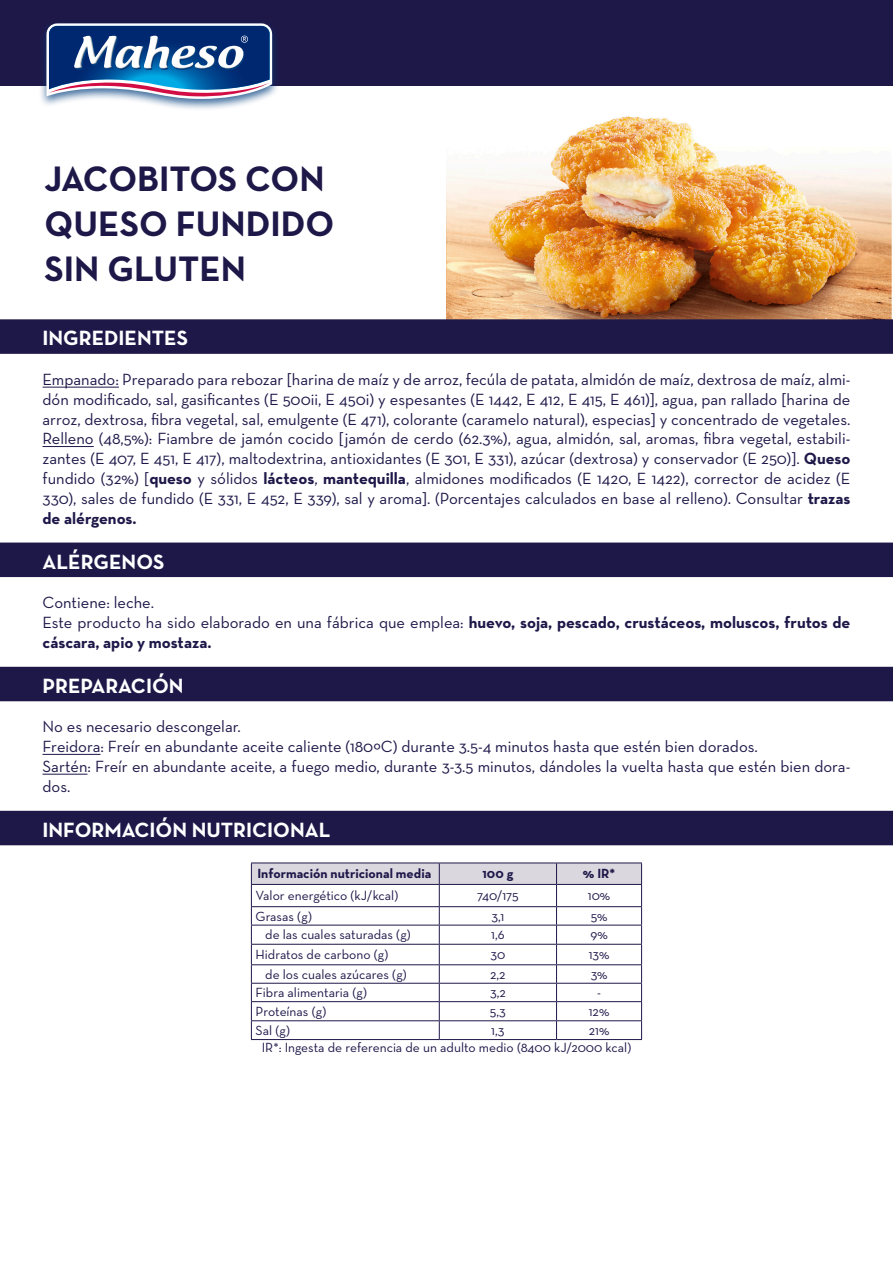
<style>
.page{position:relative;width:893px;height:1263px;background:#fff}
.page>*{position:absolute;margin:0;border:0;box-sizing:border-box;transform-origin:0 0}
.t1{font:700 36px "Neutra Text";color:#1e1849}
.Destacado{font:700 21px "Neutra Text";color:#fff}
.Txt{font:16.5px/19.8px "Neutra Text";color:#1e1849;text-align:justify}
.Txt-2{font:700 16.5px/19.8px "Neutra Text";color:#1e1849}
.Txt-3{font:13.5px "Neutra Text";color:#1e1849}
.t2{font:700 13.5px "Neutra Text";color:#1e1849}
.s1{font-weight:700}
.s2{font-weight:400}
</style>
<div class="page">
<img style="left:446px;top:116px;width:445px;height:203px">
<div style="left:0;top:319px;width:893px;height:35px;background:#1e1849"></div>
<hr style="left:43px;top:387px;width:76px;height:1px;background:#1e1849">
<hr style="left:43px;top:446px;width:51px;height:1px;background:#1e1849">
<div style="left:0;top:542px;width:893px;height:35px;background:#1e1849"></div>
<div style="left:0;top:667px;width:893px;height:34px;background:#1e1849"></div>
<hr style="left:43px;top:754px;width:58px;height:1px;background:#1e1849">
<hr style="left:43px;top:774px;width:45px;height:1px;background:#1e1849">
<div style="left:0;top:811px;width:893px;height:34px;background:#1e1849"></div>
<hr style="left:251px;top:862px;width:188px;height:1px;background:#1e1849">
<hr style="left:439px;top:862px;width:117px;height:1px;background:#1e1849">
<hr style="left:556px;top:862px;width:86px;height:1px;background:#1e1849">
<svg style="left:251px;top:863px;width:391px;height:176px"></svg>
<hr style="left:251px;top:906px;width:188px;height:1px;background:#1e1849">
<hr style="left:439px;top:906px;width:117px;height:1px;background:#1e1849">
<hr style="left:556px;top:906px;width:86px;height:1px;background:#1e1849">
<hr style="left:251px;top:925px;width:188px;height:1px;background:#1e1849">
<hr style="left:439px;top:925px;width:117px;height:1px;background:#1e1849">
<hr style="left:556px;top:925px;width:86px;height:1px;background:#1e1849">
<hr style="left:251px;top:944px;width:188px;height:1px;background:#1e1849">
<hr style="left:439px;top:944px;width:117px;height:1px;background:#1e1849">
<hr style="left:556px;top:944px;width:86px;height:1px;background:#1e1849">
<hr style="left:251px;top:964px;width:188px;height:1px;background:#1e1849">
<hr style="left:439px;top:964px;width:117px;height:1px;background:#1e1849">
<hr style="left:556px;top:964px;width:86px;height:1px;background:#1e1849">
<hr style="left:251px;top:983px;width:188px;height:1px;background:#1e1849">
<hr style="left:439px;top:983px;width:117px;height:1px;background:#1e1849">
<hr style="left:556px;top:983px;width:86px;height:1px;background:#1e1849">
<hr style="left:251px;top:1001px;width:188px;height:1px;background:#1e1849">
<hr style="left:439px;top:1001px;width:117px;height:1px;background:#1e1849">
<hr style="left:556px;top:1001px;width:86px;height:1px;background:#1e1849">
<hr style="left:251px;top:1020px;width:188px;height:1px;background:#1e1849">
<hr style="left:439px;top:1020px;width:117px;height:1px;background:#1e1849">
<hr style="left:556px;top:1020px;width:86px;height:1px;background:#1e1849">
<hr style="left:251px;top:1039px;width:188px;height:1px;background:#1e1849">
<hr style="left:439px;top:1039px;width:117px;height:1px;background:#1e1849">
<hr style="left:556px;top:1039px;width:86px;height:1px;background:#1e1849">
<div style="left:0;top:0;width:893px;height:85px;background:#1e1849"></div>
<div style="left:39px;top:20px;width:241px;height:91px;background:#013d7d;opacity:.75"></div>
<svg style="left:46px;top:23px;width:226px;height:76px;background:#4a6a9e"></svg>
<img style="left:74px;top:36px;width:170px;height:32px">
<p class="t1" style="left:45px;top:156px;width:282px">JACOBITOS CON</p>
<p class="t1" style="left:45px;top:201px;width:291px">QUESO FUNDIDO</p>
<p class="t1" style="left:45px;top:246px;width:203px">SIN GLUTEN</p>
<p class="Destacado" style="left:43px;top:325px;width:147px">INGREDIENTES</p>
<p class="Txt" style="left:43px;top:369px;width:809px">Empanado: Preparado para rebozar [harina de maíz y de arroz, fecúla de patata, almidón de maíz, dextrosa de maíz, almi&shy;dón modificado, sal, gasificantes (E 500ii, E 450i) y espesantes (E 1442, E 412, E 415, E 461)], agua, pan rallado [harina de arroz, dextrosa, fibra vegetal, sal, emulgente (E 471), colorante (caramelo natural), especias] y concentrado de vegetales.</p>
<p class="Txt" style="left:43px;top:429px;width:809px">Relleno (48,5%): Fiambre de jamón cocido [jamón de cerdo (62.3%), agua, almidón, sal, aromas, fibra vegetal, estabili&shy;zantes (E 407, E 451, E 417), maltodextrina, antioxidantes (E 301, E 331), azúcar (dextrosa) y conservador (E 250)]. <span class="s1">Queso </span>fundido (32%) [<span class="s1">queso</span> y sólidos <span class="s1">lácteos</span>, <span class="s1">mantequilla</span>, almidones modificados (E 1420, E 1422), corrector de acidez (E 330), sales de fundido (E 331, E 452, E 339), sal y aroma]. (Porcentajes calculados en base al relleno). Consultar <span class="s1">trazas de alérgenos.</span></p>
<p class="Destacado" style="left:43px;top:548px;width:123px">ALÉRGENOS</p>
<p class="Txt" style="left:43px;top:592px;width:113px">Contiene: leche.</p>
<p class="Txt-2" style="left:43px;top:612px;width:809px"><span class="s2">Este producto ha sido elaborado en una fábrica que emplea:</span> huevo, soja, pescado, crustáceos, moluscos, frutos de cáscara, apio y mostaza.</p>
<p class="Destacado" style="left:43px;top:672px;width:143px">PREPARACIÓN</p>
<p class="Txt" style="left:43px;top:717px;width:200px">No es necesario descongelar.</p>
<p class="Txt" style="left:43px;top:736px;width:717px">Freidora: Freír en abundante aceite caliente (180ºC) durante 3.5-4 minutos hasta que estén bien dorados.</p>
<p class="Txt" style="left:43px;top:756px;width:809px">Sartén: Freír en abundante aceite, a fuego medio, durante 3-3.5 minutos, dándoles la vuelta hasta que estén bien dora&shy;dos.</p>
<p class="Destacado" style="left:43px;top:816px;width:289px">INFORMACIÓN NUTRICIONAL</p>
<p class="t2" style="left:257px;top:865px;width:175px">Información nutricional media</p>
<p class="t2" style="left:482px;top:865px;width:32px">100 g</p>
<p class="t2" style="left:583px;top:865px;width:34px">% IR*</p>
<p class="Txt-3" style="left:256px;top:887px;width:144px">Valor energético (kJ/kcal)</p>
<p class="Txt-3" style="left:477px;top:887px;width:43px">740/175</p>
<p class="Txt-3" style="left:588px;top:887px;width:24px">10%</p>
<p class="Txt-3" style="left:256px;top:908px;width:58px">Grasas (g)</p>
<p class="Txt-3" style="left:492px;top:908px;width:14px">3,1</p>
<p class="Txt-3" style="left:591px;top:908px;width:18px">5%</p>
<p class="Txt-3" style="left:265px;top:927px;width:147px">de las cuales saturadas (g)</p>
<p class="Txt-3" style="left:491px;top:927px;width:15px">1,6</p>
<p class="Txt-3" style="left:590px;top:927px;width:19px">9%</p>
<p class="Txt-3" style="left:256px;top:946px;width:134px">Hidratos de carbono (g)</p>
<p class="Txt-3" style="left:490px;top:946px;width:16px">30</p>
<p class="Txt-3" style="left:589px;top:946px;width:22px">13%</p>
<p class="Txt-3" style="left:265px;top:966px;width:143px">de los cuales azúcares (g)</p>
<p class="Txt-3" style="left:490px;top:966px;width:17px">2,2</p>
<p class="Txt-3" style="left:591px;top:966px;width:18px">3%</p>
<p class="Txt-3" style="left:256px;top:984px;width:113px">Fibra alimentaria (g)</p>
<p class="Txt-3" style="left:490px;top:984px;width:17px">3,2</p>
<p class="Txt-3" style="left:597px;top:984px;width:5px">-</p>
<p class="Txt-3" style="left:256px;top:1003px;width:72px">Proteínas (g)</p>
<p class="Txt-3" style="left:490px;top:1003px;width:18px">5,3</p>
<p class="Txt-3" style="left:589px;top:1003px;width:22px">12%</p>
<p class="Txt-3" style="left:256px;top:1022px;width:36px">Sal (g)</p>
<p class="Txt-3" style="left:491px;top:1022px;width:15px">1,3</p>
<p class="Txt-3" style="left:589px;top:1022px;width:22px">21%</p>
<p class="Txt-3" style="left:262px;top:1039px;width:371px">IR*: Ingesta de referencia de un adulto medio (8400 kJ/2000 kcal)</p>
</div>
